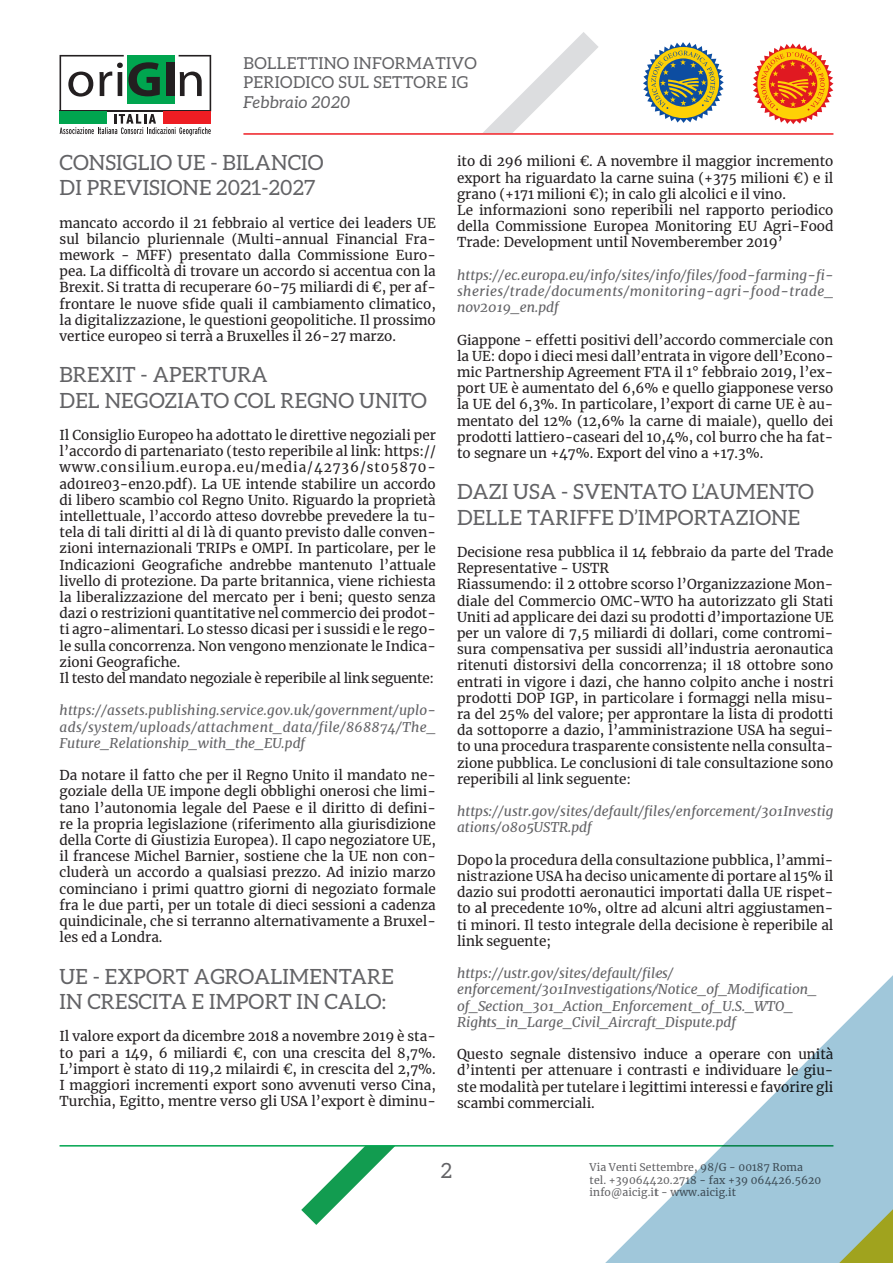
<style>
.page{position:relative;width:893px;height:1263px;background:#fff}
.page>*{position:absolute;margin:0;border:0;box-sizing:border-box;transform-origin:0 0}
.t1{font:21px/25.2px "Aleo";letter-spacing:.01em;color:#636366}
.t2{font:16.5px/19.5px "Aleo";letter-spacing:.02em;color:#636366}
.t3{font:italic 16.5px "Aleo";letter-spacing:.02em;color:#636366}
.t4{font:13.5px/16.2px "Merriweather";color:#231f20;text-align:justify}
.t5{font:italic 13.5px/16.2px "Merriweather";color:#636366;text-align:justify}
.t6{font:10.5px/12.6px "Merriweather";letter-spacing:.01em;color:#636366}
</style>
<div class="page">
<svg style="left:301px;top:1146px;width:94px;height:79px"></svg>
<svg style="left:483px;top:32px;width:115px;height:101px"></svg>
<hr style="left:243px;top:133px;width:590px;height:2px;background:#ee1d23">
<hr style="left:60px;top:1145px;width:773px;height:1px;background:#00a54f">
<svg style="left:60px;top:55px;width:151px;height:81px"></svg>
<div style="left:60px;top:111px;width:47px;height:13px;background:#00a54f"></div>
<div style="left:163px;top:111px;width:48px;height:13px;background:#ee1d23"></div>
<svg style="left:643px;top:42px;width:81px;height:81px"></svg>
<svg style="left:753px;top:43px;width:80px;height:81px"></svg>
<svg style="left:485px;top:1145px;width:171px;height:118px"></svg>
<svg style="left:656px;top:975px;width:237px;height:288px;fill:#a0c7da"></svg>
<p class="t2" style="left:243px;top:53px;width:235px">BOLLETTINO INFORMATIVO<br>PERIODICO SUL SETTORE IG</p>
<p class="t3" style="left:243px;top:92px;width:108px">Febbraio 2020</p>
<h1 class="t1" style="left:60px;top:150px;width:210px">CONSIGLIO UE - BILANCIO<br>DI PRE</h1>
<h1 class="t1" style="left:126px;top:175px;width:48px">VISIONE</h1>
<h1 class="t1" style="left:216px;top:175px;width:101px">2021-2027</h1>
<p class="t4" style="left:60px;top:214px;width:378px">mancato accordo il 21 febbraio al vertice dei leaders UE sul bilancio pluriennale (Multi-annual Financial Fra&shy;mework - MFF) presentato dalla Commissione Euro&shy;pea. La difficoltà di trovare un accordo si accentua con la Brexit. Si tratta di recuperare 60-75 miliardi di €, per af&shy;frontare le nuove sfide quali il cambiamento climatico, la digitalizzazione, le questioni geopolitiche. Il prossimo vertice europeo si terrà a Bruxelles il 26-27 marzo.</p>
<h1 class="t1" style="left:60px;top:362px;width:14px">BRE</h1>
<h1 class="t1" style="left:60px;top:362px;width:109px;text-align:right">XIT - APERTURA<br>DEL NEGOZIATO</h1>
<h1 class="t1" style="left:234px;top:387px;width:155px">COL REGNO UNITO</h1>
<p class="t4" style="left:60px;top:427px;width:378px;text-align:left">Il Consiglio Europeo ha adottato le direttive negoziali per l’accordo di partenariato (testo reperibile al link: https:// www.consilium.europa.eu/media/42736/st05870- ad01re03-en20.pdf). La UE intende stabilire un accordo di libero scambio col Regno Unito. Riguardo la proprietà intellettuale, l’accordo atteso dovrebbe prevedere la tu&shy;tela di tali diritti al di là di quanto previsto dalle conven&shy;zioni internazionali TRIPs e OMPI. In particolare, per le Indicazioni Geografiche andrebbe mantenuto l’attuale livello di protezione. Da parte britannica, viene richiesta la liberalizzazione del mercato per i beni; questo senza dazi o restrizioni quantitative nel commercio dei prodot&shy;ti agro-alimentari. Lo stesso dicasi per i sussidi e le rego&shy;le sulla concorrenza. Non vengono menzionate le Indica&shy;zioni Geografiche.<br>Il testo del mandato negoziale è reperibile al link seguente:</p>
<p class="t5" style="left:60px;top:702px;width:378px">https://assets.publishing.service.gov.uk/government/uplo&shy;ads/system/uploads/attachment_data/file/868874/The_ Future_Relationship_with_the_EU.pdf</p>
<p class="t4" style="left:60px;top:767px;width:378px">Da notare il fatto che per il Regno Unito il mandato ne&shy;goziale della UE impone degli obblighi onerosi che limi&shy;tano l’autonomia legale del Paese e il diritto di defini&shy;re la propria legislazione (riferimento alla giurisdizione della Corte di Giustizia Europea). Il capo negoziatore UE, il francese Michel Barnier, sostiene che la UE non con&shy;cluderà un accordo a qualsiasi prezzo. Ad inizio marzo cominciano i primi quattro giorni di negoziato formale fra le due parti, per un totale di dieci sessioni a cadenza quindicinale, che si terranno alternativamente a Bruxel&shy;les ed a Londra.</p>
<h1 class="t1" style="left:60px;top:963px;width:89px">UE - EXPORT</h1>
<h1 class="t1" style="left:194px;top:963px;width:47px">AGROA</h1>
<h1 class="t1" style="left:270px;top:963px;width:27px">LIMENTARE</h1>
<h1 class="t1" style="left:60px;top:988px;width:42px">IN CRE</h1>
<h1 class="t1" style="left:128px;top:988px;width:24px">SCITA</h1>
<h1 class="t1" style="left:192px;top:988px;width:32px">E IMPORT</h1>
<h1 class="t1" style="left:297px;top:988px;width:91px">IN CALO:</h1>
<p class="t4" style="left:60px;top:1028px;width:378px">Il valore export da dicembre 2018 a novembre 2019 è sta&shy;to pari a 149, 6 miliardi €, con una crescita del 8,7%.<br>L’import è stato di 119,2 milairdi €, in crescita del 2,7%.<br>I maggiori incrementi export sono avvenuti verso Cina, Turchia, Egitto, mentre verso gli USA l’export è diminu-</p>
<p class="t4" style="left:457px;top:153px;width:378px;text-align:left">ito di 296 milioni €. A novembre il maggior incremento export ha riguardato la carne suina (+375 milioni €) e il grano (+171 milioni €); in calo gli alcolici e il vino.<br>Le informazioni sono reperibili nel rapporto periodico della Commissione Europea Monitoring EU Agri-Food Trade: Development until Novemberember 2019’</p>
<p class="t5" style="left:457px;top:266px;width:378px">https://ec.europa.eu/info/sites/info/files/food-farming-fi&shy;sheries/trade/documents/monitoring-agri-food-trade_ nov2019_en.pdf</p>
<p class="t4" style="left:457px;top:331px;width:378px">Giappone - effetti positivi dell’accordo commerciale con la UE: dopo i dieci mesi dall’entrata in vigore dell’Econo&shy;mic Partnership Agreement FTA il 1° febbraio 2019, l’ex&shy;port UE è aumentato del 6,6% e quello giapponese verso la UE del 6,3%. In particolare, l’export di carne UE è au&shy;mentato del 12% (12,6% la carne di maiale), quello dei prodotti lattiero-caseari del 10,4%, col burro che ha fat&shy;to segnare un +47%. Export del vino a +17.3%.</p>
<h1 class="t1" style="left:457px;top:479px;width:28px">DAZI</h1>
<h1 class="t1" style="left:513px;top:479px;width:103px">USA - SVENTATO</h1>
<h1 class="t1" style="left:692px;top:479px;width:29px">L’AUMENTO</h1>
<h1 class="t1" style="left:457px;top:504px;width:84px">DELLE TARIFFE</h1>
<h1 class="t1" style="left:619px;top:504px;width:34px">D’IMPORTAZIONE</h1>
<p class="t4" style="left:457px;top:544px;width:378px;text-align:left">Decisione resa pubblica il 14 febbraio da parte del Trade Representative - USTR<br>Riassumendo: il 2 ottobre scorso l’Organizzazione Mon&shy;diale del Commercio OMC-WTO ha autorizzato gli Stati Uniti ad applicare dei dazi su prodotti d’importazione UE per un valore di 7,5 miliardi di dollari, come contromi&shy;sura compensativa per sussidi all’industria aeronautica ritenuti distorsivi della concorrenza; il 18 ottobre sono entrati in vigore i dazi, che hanno colpito anche i nostri prodotti DOP IGP, in particolare i formaggi nella misu&shy;ra del 25% del valore; per approntare la lista di prodotti da sottoporre a dazio, l’amministrazione USA ha segui&shy;to una procedura trasparente consistente nella consulta&shy;zione pubblica. Le conclusioni di tale consultazione sono reperibili al link seguente:</p>
<p class="t5" style="left:457px;top:803px;width:378px">https://ustr.gov/sites/default/files/enforcement/301Investig ations/0805USTR.pdf</p>
<p class="t4" style="left:457px;top:851px;width:378px">Dopo la procedura della consultazione pubblica, l’ammi&shy;nistrazione USA ha deciso unicamente di portare al 15% il dazio sui prodotti aeronautici importati dalla UE rispet&shy;to al precedente 10%, oltre ad alcuni altri aggiustamen&shy;ti minori. Il testo integrale della decisione è reperibile al link seguente;</p>
<p class="t5" style="left:457px;top:965px;width:361px;text-align:left">https://ustr.gov/sites/default/files/ enforcement/301Investigations/Notice_of_Modification_ of_Section_301_Action_Enforcement_of_U.S._WTO_ Rights_in_Large_Civil_Aircraft_Dispute.pdf</p>
<p class="t4" style="left:457px;top:1046px;width:378px">Questo segnale distensivo induce a operare con unità d’intenti per attenuare i contrasti e individuare le giu&shy;ste modalità per tutelare i legittimi interessi e favorire gli scambi commerciali.</p>
<h1 class="t1" style="left:441px;top:1157px;width:13px">2</h1>
<p class="t6" style="left:590px;top:1161px;width:233px">Via Venti Settembre, 98/G - 00187 Roma tel. +39064420.2718 - fax +39 064426.5620 info@aicig.it - www.aicig.it</p>
</div>
